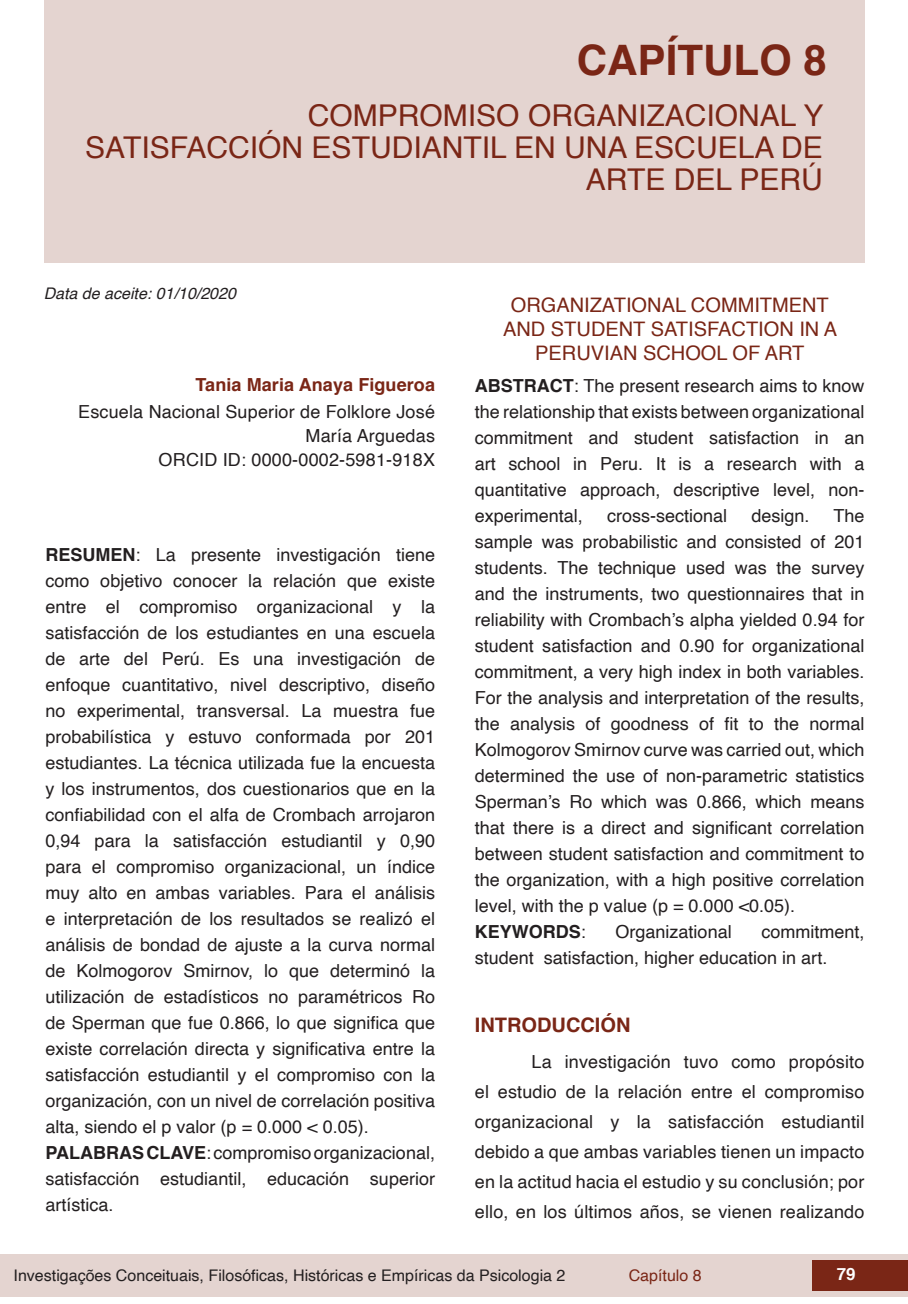
<style>
.page{position:relative;width:908px;height:1304px;background:#fff}
.page>*{position:absolute;margin:0;border:0;box-sizing:border-box;transform-origin:0 0}
.capítulos{font:700 42px "Helvetica";color:#7a2616}
.nome_artigos{font:30px/32px "Helvetica";color:#7a2616;text-align:right}
.título_Inglês{font:20px/24px "Helvetica";color:#7a2616;text-align:center}
.TITULOS{font:700 20px "Helvetica";color:#7a2616}
.Resumos_e_PC_TXT{font:18px/26px "Helvetica";color:#231f20;text-align:justify}
.txt{font:18px/30px "Helvetica";letter-spacing:.01em;color:#231f20;text-align:justify}
.info_autores{font:18px/24px "Helvetica";letter-spacing:.01em;color:#231f20;text-align:right}
.nome_autores{font:700 18px "Helvetica";letter-spacing:.005em;color:#7a2616}
.Resumos_e_PC_TXT-2{font:700 18px "Helvetica";color:#231f20}
.t1{font:700 16.8px "Helvetica";color:#fff}
.t2{font:16px "Helvetica";color:#231f20}
.t3{font:italic 16px "Helvetica";color:#231f20}
.t4{font:16px "Helvetica";color:#7a2616}
.s1{font-weight:700}
.s2{font-weight:400}
</style>
<div class="page">
<div style="left:0;top:1254px;width:906px;height:43px;background:#e4d4d0"></div>
<div style="left:812px;top:1261px;width:95px;height:30px;background:#7a2616"></div>
<div style="left:44px;top:0;width:819px;height:263px;background:#e4d4d0"></div>
<p class="capítulos" style="left:576px;top:26px;width:251px">CAPÍTULO 8</p>
<p class="nome_artigos" style="left:85px;top:101px;width:739px">COMPROMISO ORGANIZACIONAL Y<br>SATISFACCIÓN ESTUDIANTIL EN UNA ESCUELA DE<br>ARTE DEL PERÚ</p>
<p class="t3" style="left:44px;top:280px;width:194px">Data de aceite: 01/10/2020</p>
<p class="nome_autores" style="left:195px;top:370px;width:241px">Tania Maria Anaya Figueroa</p>
<p class="info_autores" style="left:78px;top:401px;width:358px">Escuela Nacional Superior de Folklore José<br>María Arguedas</p>
<p class="info_autores" style="left:158px;top:449px;width:278px">ORCID ID: 0000-0002-5981-918X</p>
<p class="Resumos_e_PC_TXT" style="left:45px;top:542px;width:391px"><span class="s1">RESUMEN</span>: La presente investigación tiene como objetivo conocer la relación que existe entre el compromiso organizacional y la satisfacción de los estudiantes en una escuela de arte del Perú. Es una investigación de enfoque cuantitativo, nivel descriptivo, diseño no experimental, transversal. La muestra fue probabilística y estuvo conformada por 201 estudiantes. La técnica utilizada fue la encuesta y los instrumentos, dos cuestionarios que en la confiabilidad con el alfa de Crombach arrojaron 0,94 para la satisfacción estudiantil y 0,90 para el compromiso organizacional, un índice muy alto en ambas variables. Para el análisis e interpretación de los resultados se realizó el análisis de bondad de ajuste a la curva normal de Kolmogorov Smirnov, lo que determinó la utilización de estadísticos no paramétricos Ro de Sperman que fue 0.866, lo que significa que existe correlación directa y significativa entre la satisfacción estudiantil y el compromiso con la organización, con un nivel de correlación positiva alta, siendo el p valor (p = 0.000 &lt; 0.05).</p>
<p class="Resumos_e_PC_TXT" style="left:45px;top:1140px;width:391px"><span class="s1">PALABRAS CLAVE</span>: compromiso organizacional, satisfacción estudiantil, educación superior artística.</p>
<p class="título_Inglês" style="left:503px;top:294px;width:335px">ORGANIZATIONAL COMMITMENT<br>AND STUDENT SATISFACTION IN A<br>PERUVIAN SCHOOL OF ART</p>
<p class="Resumos_e_PC_TXT" style="left:474px;top:373px;width:391px"><span class="s1">ABSTRACT</span>: The present research aims to know the relationship that exists between organizational commitment and student satisfaction in an art school in Peru. It is a research with a quantitative approach, descriptive level, non&shy;experimental,</p>
<p class="Resumos_e_PC_TXT" style="left:474px;top:503px;width:391px;text-indent:358px">The sample was probabilistic and consisted of 201 students. The technique used was the survey and the instruments, two questionnaires that in reliability with Crombach’s alpha yielded 0.94 for student satisfaction and 0.90 for organizational commitment, a very high index in both variables.<br>For the analysis and interpretation of the results, the analysis of goodness of fit to the normal Kolmogorov Smirnov curve was carried out, which determined the use of non-parametric statistics Sperman’s Ro which was 0.866, which means that there is a direct and significant correlation between student satisfaction and commitment to the organization, with a high positive correlation level, with the p value (p = 0.000 &lt;0.05).</p>
<p class="Resumos_e_PC_TXT-2" style="left:474px;top:917px;width:113px">KEYWORDS<span class="s2">:</span></p>
<p class="Resumos_e_PC_TXT" style="left:615px;top:919px;width:118px">Organizational</p>
<p class="Resumos_e_PC_TXT" style="left:607px;top:503px;width:122px">cross-sectional</p>
<p class="Resumos_e_PC_TXT" style="left:751px;top:503px;width:60px">design.</p>
<p class="Resumos_e_PC_TXT" style="left:474px;top:919px;width:391px;text-indent:286px">commitment, student satisfaction, higher education in art.</p>
<p class="TITULOS" style="left:474px;top:1009px;width:157px">INTRODUCCIÓN</p>
<p class="txt" style="left:474px;top:1047px;width:391px;text-indent:57px">La investigación tuvo como propósito el estudio de la relación entre el compromiso organizacional y la satisfacción estudiantil debido a que ambas variables tienen un impacto en la actitud hacia el estudio y su conclusión; por ello, en los últimos años, se vienen realizando</p>
<p class="t2" style="left:14px;top:1263px;width:553px">Investigações Conceituais, Filosóficas, Históricas e Empíricas da Psicologia 2</p>
<p class="t4" style="left:628px;top:1263px;width:74px">Capítulo 8</p>
<p class="t1" style="left:836px;top:1261px;width:20px">79</p>
</div>
